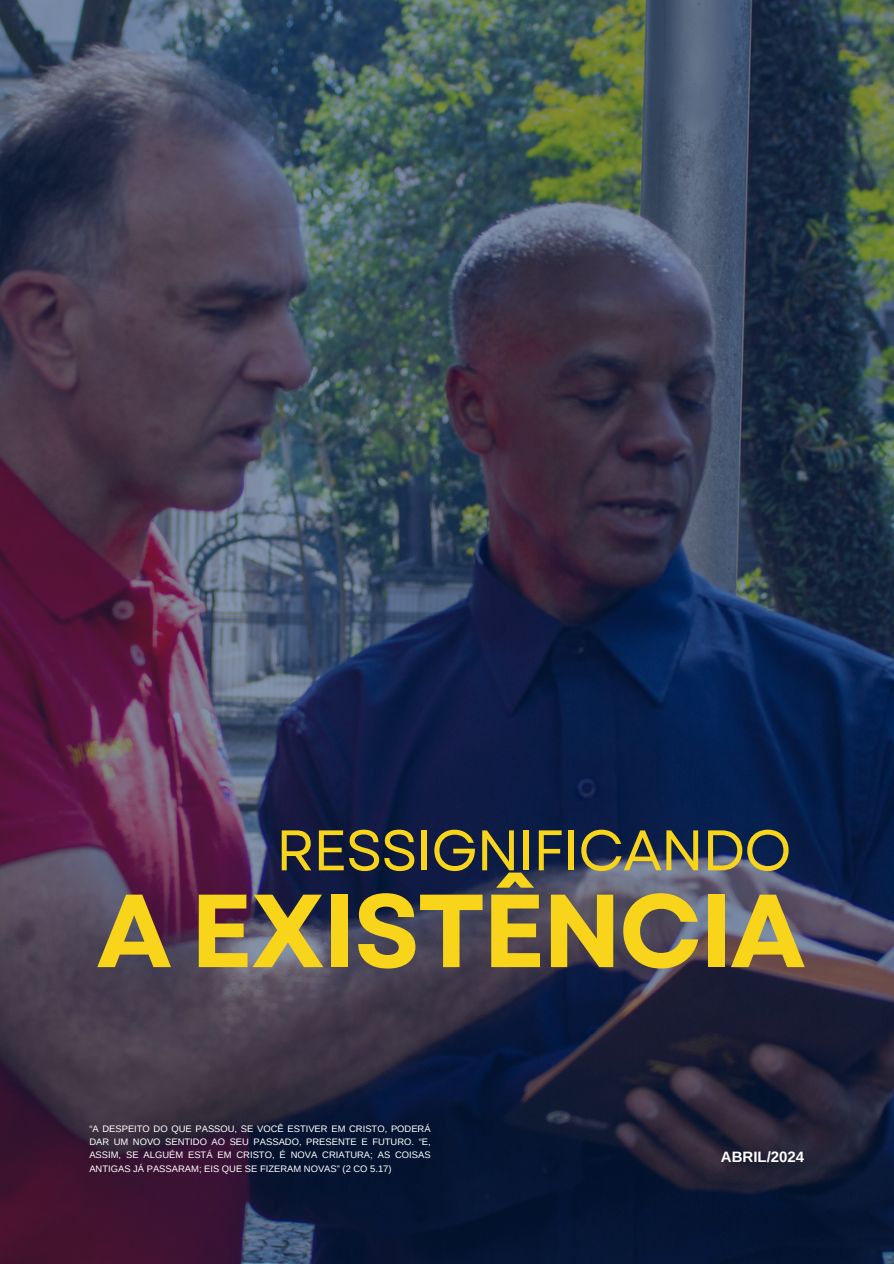
<style>
.page{position:relative;width:894px;height:1264px;background:#fff}
.page>*{position:absolute;margin:0;border:0;box-sizing:border-box;transform-origin:0 0}
.t1{font:700 103.5px "Garet";letter-spacing:-.03em;color:#f8d51b}
.t2{font:57px "Garet";letter-spacing:-.03em;color:#f8d51b}
.t3{font:700 15px "Arimo";color:#fff}
.t4{font:9.45px/13.4px "Arimo";color:#fff;text-align:justify}
</style>
<div class="page">
<img style="left:0;top:0;width:893px;height:1263px">
<h1 class="t2" style="left:276px;top:809px;width:517px">RESSIGNIFICANDO</h1>
<h1 class="t1" style="left:96px;top:856px;width:710px">A EXISTÊNCIA</h1>
<p class="t4" style="left:89px;top:1121px;width:343px">“A DESPEITO DO QUE PASSOU, SE VOCÊ ESTIVER EM CRISTO, PODERÁ DAR UM NOVO SENTIDO AO SEU PASSADO, PRESENTE E FUTURO. “E, ASSIM, SE ALGUÉM ESTÁ EM CRISTO, É NOVA CRIATURA; AS COISAS ANTIGAS JÁ PASSARAM; EIS QUE SE FIZERAM NOVAS” (2 CO 5.17)</p>
<p class="t3" style="left:720px;top:1148px;width:85px">ABRIL/2024</p>
</div>
